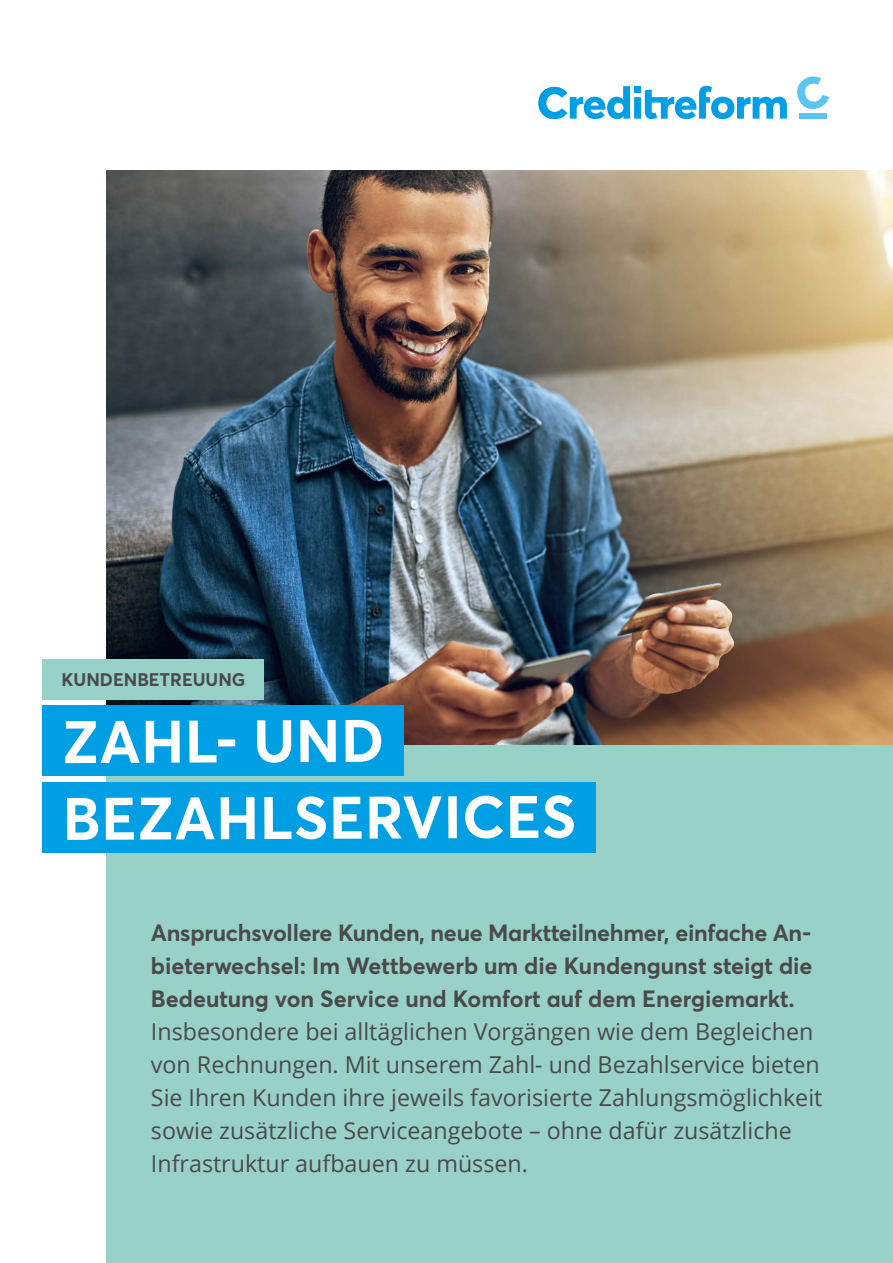
<style>
.page{position:relative;width:893px;height:1263px;background:#fff}
.page>*{position:absolute;margin:0;border:0;box-sizing:border-box;transform-origin:0 0}
.t1{font:700 59.1px/76.3px "Averta PE";letter-spacing:.005em;color:#fff}
.t2{font:23.25px/33px "Open Sans";color:#4a4a49}
.t3{font:700 23.25px/33px "Averta PE";color:#4a4a49;text-align:justify}
.t4{font:700 18px "Averta PE";color:#4a4a49}
</style>
<div class="page">
<div style="left:106px;top:719px;width:787px;height:544px;background:#98d1c7"></div>
<img style="left:106px;top:170px;width:787px;height:574px">
<div style="left:43px;top:706px;width:361px;height:70px;background:#009fe3"></div>
<div style="left:43px;top:659px;width:221px;height:41px;background:#98d1c7"></div>
<div style="left:43px;top:782px;width:553px;height:70px;background:#009fe3"></div>
<svg style="left:797px;top:77px;width:32px;height:33px"></svg>
<div style="left:799px;top:113px;width:28px;height:6px;background:#5bc5f2"></div>
<svg style="left:538px;top:86px;width:249px;height:33px"></svg>
<p class="t4" style="left:62px;top:667px;width:185px">KUNDENBETREUUNG</p>
<h1 class="t1" style="left:62px;top:701px;width:516px">ZAHL- UND<br>BEZAHLSERVICES</h1>
<p class="t3" style="left:151px;top:915px;width:663px">Anspruchsvollere Kunden, neue Marktteilnehmer, einfache An&shy;bieterwechsel: Im Wettbewerb um die Kundengunst steigt die Bedeutung von Service und Komfort auf dem Energiemarkt.</p>
<p class="t2" style="left:151px;top:1015px;width:673px">Insbesondere bei alltäglichen Vorgängen wie dem Begleichen von Rechnungen. Mit unserem Zahl- und Bezahlservice bieten Sie Ihren Kunden ihre jeweils favorisierte Zahlungsmöglichkeit sowie zusätzliche Serviceangebote – ohne dafür zusätzliche Infrastruktur aufbauen zu müssen.</p>
</div>
